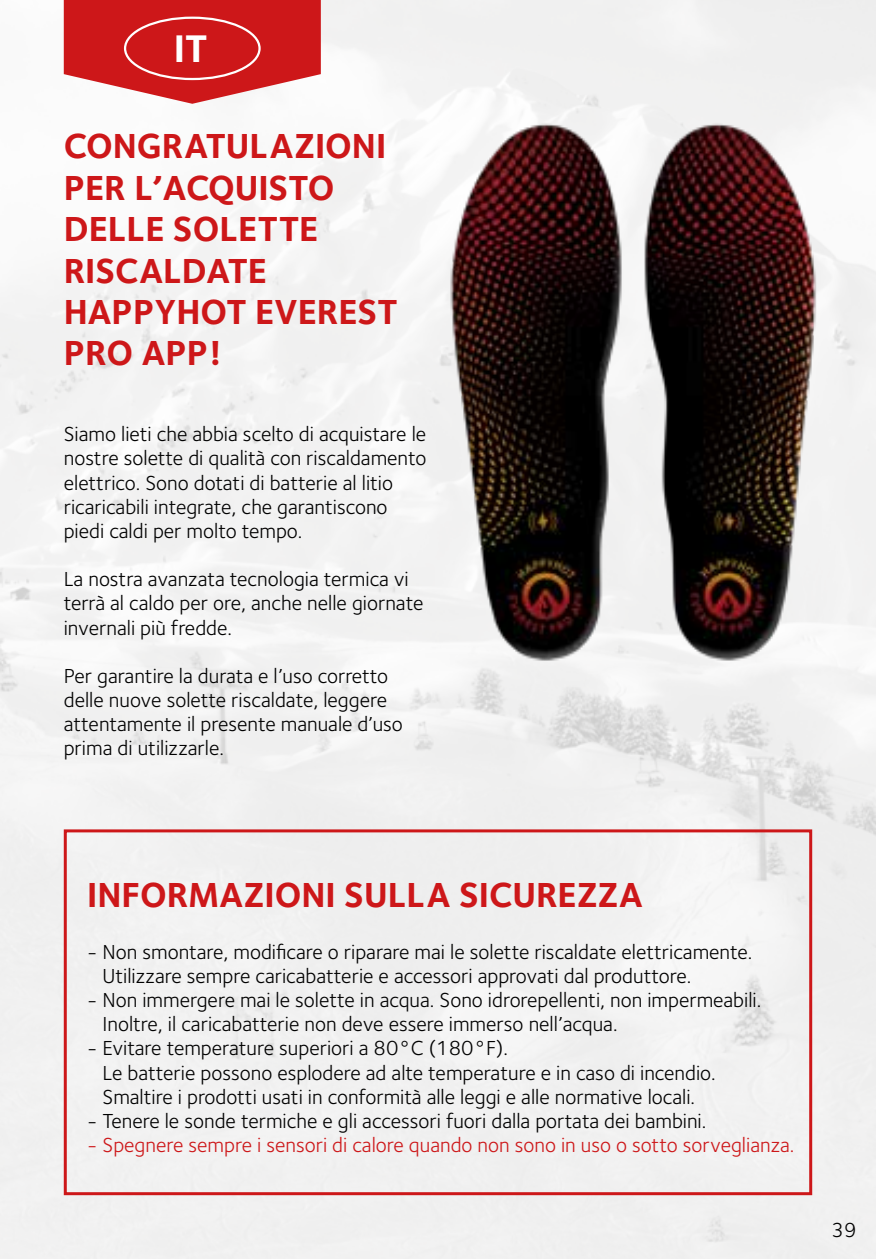
<style>
.page{position:relative;width:876px;height:1259px;background:#fff}
.page>*{position:absolute;margin:0;border:0;box-sizing:border-box;transform-origin:0 0}
.t1{font:700 39.9px "Foundry Sterling";color:#fff}
.t2{font:700 36px/41.4px "Foundry Sterling";color:#cd1719}
.t3{font:21px/24px "Foundry Sterling";color:#000}
.t4{font:21px "Foundry Sterling";color:#cd1719}
</style>
<div class="page">
<svg style="left:64px;top:0;width:257px;height:104px"></svg>
<div style="left:124px;top:17px;width:137px;height:63px;border:2px solid #fff;border-radius:50%"></div>
<div style="left:64px;top:829px;width:748px;height:366px;border:3px solid #cd1719"></div>
<img style="left:431px;top:123px;width:413px;height:544px">
<h1 class="t1" style="left:174px;top:24px;width:35px">IT</h1>
<h2 class="t2" style="left:64px;top:127px;width:335px">CONGRATULAZIONI<br>PER L’ACQUISTO<br>DELLE SOLETTE<br>RISCALDATE<br>HAPPYHOT EVEREST<br>PRO APP!</h2>
<p class="t3" style="left:64px;top:422px;width:364px">Siamo lieti che abbia scelto di acquistare le nostre solette di qualità con riscaldamento elettrico. Sono dotati di batterie al litio ricaricabili integrate, che garantiscono piedi caldi per molto tempo.</p>
<p class="t3" style="left:64px;top:567px;width:361px">La nostra avanzata tecnologia termica vi terrà al caldo per ore, anche nelle giornate invernali più fredde.</p>
<p class="t3" style="left:64px;top:664px;width:341px">Per garantire la durata e l’uso corretto delle nuove solette riscaldate, leggere attentamente il presente manuale d’uso prima di utilizzarle.</p>
<h2 class="t2" style="left:87px;top:876px;width:557px">INFORMAZIONI SULLA SICUREZZA</h2>
<p class="t3" style="left:102px;top:940px;width:651px;text-indent:-15px">- Non smontare, modificare o riparare mai le solette riscaldate elettricamente.<br>Utilizzare sempre caricabatterie e accessori approvati dal produttore.</p>
<p class="t3" style="left:102px;top:988px;width:660px;text-indent:-15px">- Non immergere mai le solette in acqua. Sono idrorepellenti, non impermeabili.<br>Inoltre, il caricabatterie non deve essere immerso nell’acqua.</p>
<p class="t3" style="left:102px;top:1036px;width:615px;text-indent:-15px">- Evitare temperature superiori a 80°C (180°F).<br>Le batterie possono esplodere ad alte temperature e in caso di incendio.<br>Smaltire i prodotti usati in conformità alle leggi e alle normative locali.</p>
<p class="t3" style="left:87px;top:1109px;width:621px">- Tenere le sonde termiche e gli accessori fuori dalla portata dei bambini.</p>
<p class="t4" style="left:87px;top:1133px;width:709px">- Spegnere sempre i sensori di calore quando non sono in uso o sotto sorveglianza.</p>
<p class="t3" style="left:832px;top:1218px;width:26px">39</p>
</div>
